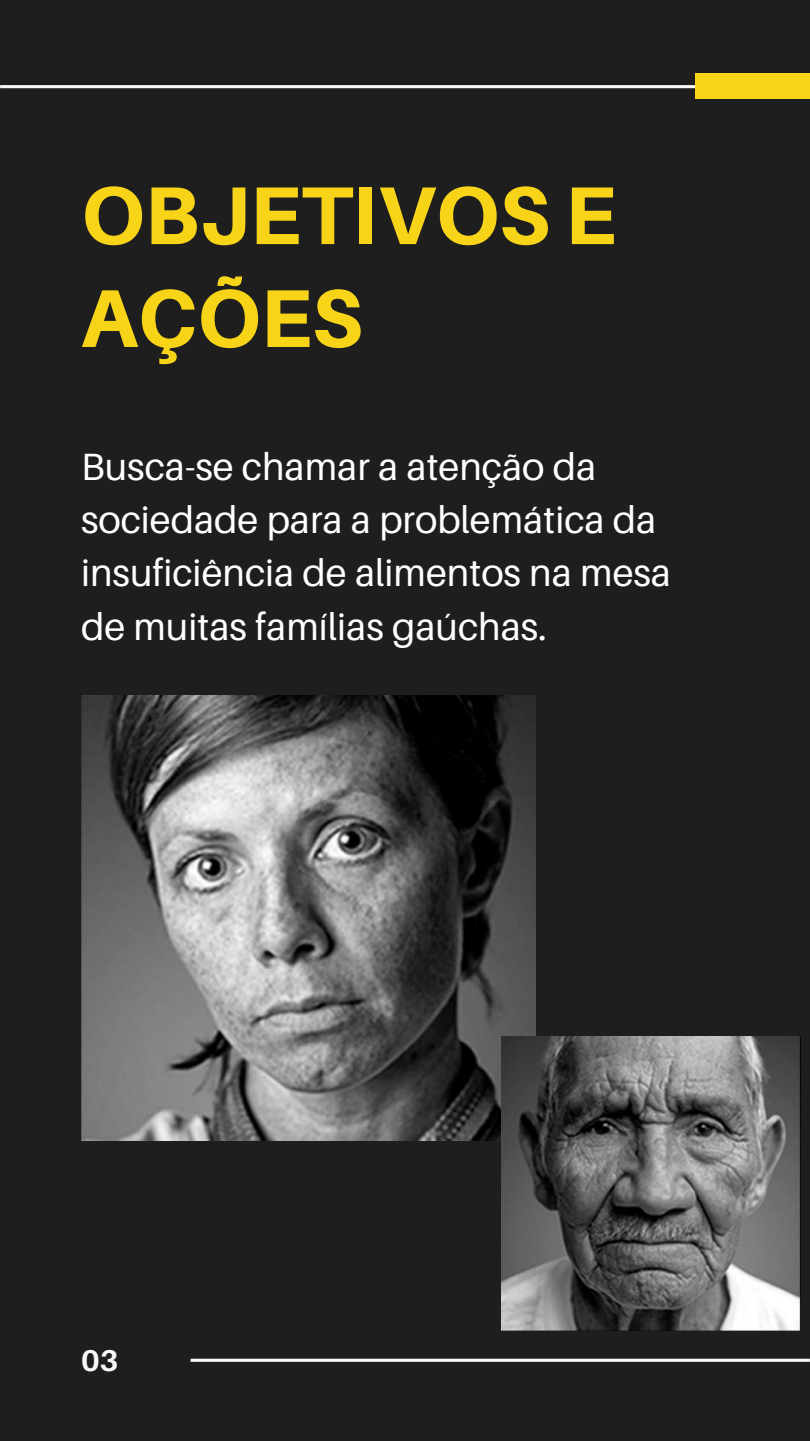
<style>
.page{position:relative;width:810px;height:1441px;background:#fff}
.page>*{position:absolute;margin:0;border:0;box-sizing:border-box;transform-origin:0 0}
.t1{font:800 82px/102.8px "Aileron";color:#f8d418}
.t2{font:38px/53.2px "Aileron";color:#fff}
.t3{font:700 30px "Aileron";color:#f8f8f8}
</style>
<div class="page">
<div style="left:0;top:0;width:810px;height:1440px;background:#1e1e1e"></div>
<div style="left:696px;top:74px;width:114px;height:25px;background:#f8d418"></div>
<svg style="left:0;top:85px;width:695px;height:3px"></svg>
<svg style="left:191px;top:1358px;width:619px;height:3px"></svg>
<img style="left:81px;top:695px;width:455px;height:445px">
<img style="left:501px;top:1036px;width:300px;height:294px">
<h1 class="t1" style="left:81px;top:162px;width:537px">OBJETIVOS E<br>AÇÕES</h1>
<p class="t2" style="left:81px;top:439px;width:592px">Busca-se chamar a atenção da sociedade para a problemática da insuficiência de alimentos na mesa de muitas famílias gaúchas.</p>
<p class="t3" style="left:81px;top:1341px;width:39px">03</p>
</div>
